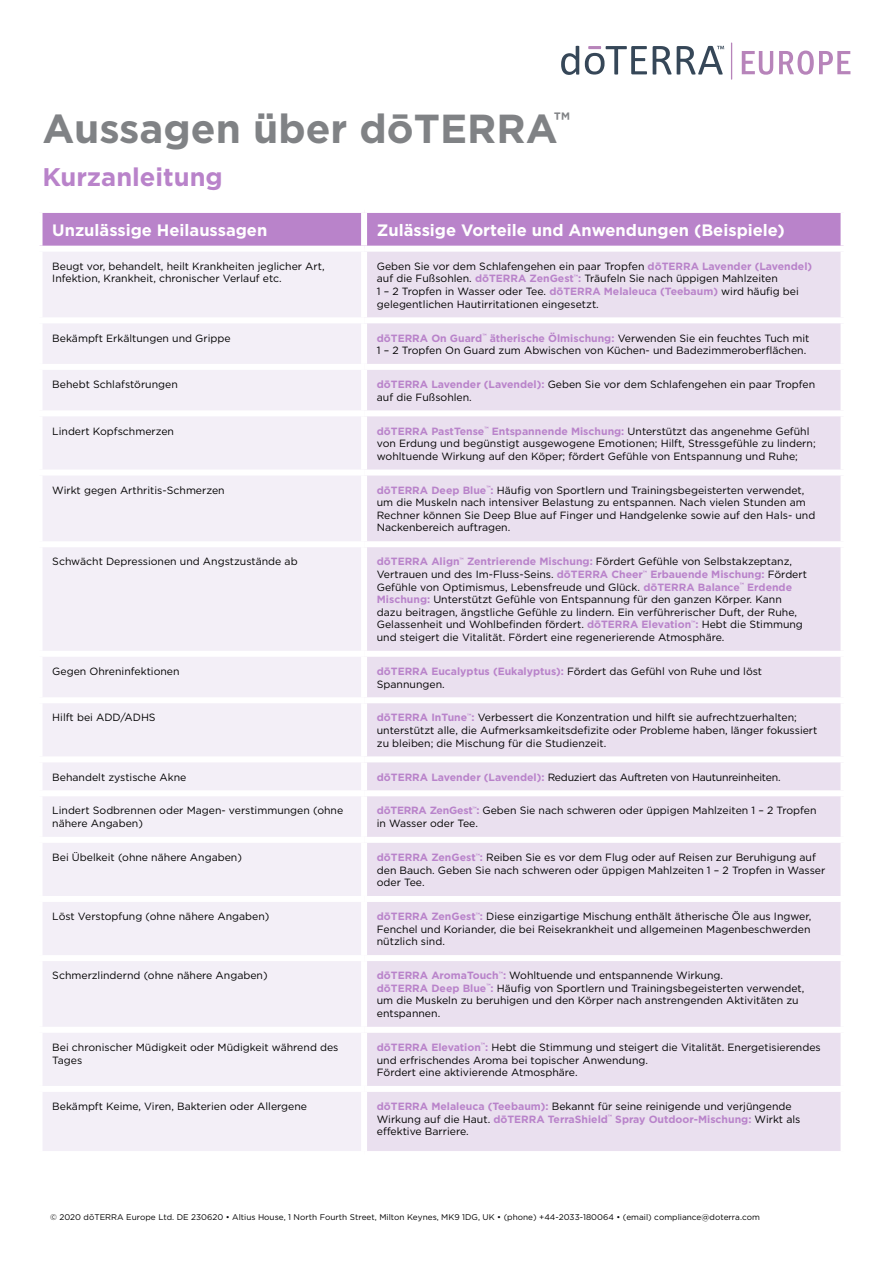
<style>
.page{position:relative;width:893px;height:1263px;background:#fff}
.page>*{position:absolute;margin:0;border:0;box-sizing:border-box;transform-origin:0 0}
.t1{font:700 40.5px "Gotham";color:#808285}
.t2{font:700 25.5px "Gotham";color:#b983ca}
.t3{font:700 16.5px "Gotham";color:#fff}
.t4{font:10.5px/12.6px "Gotham";color:#000}
.t5{font:10.5px "Gotham";letter-spacing:-.02em;color:#000}
.t6{font:8.25px "Gotham";color:#000}
.s1{font-weight:700;color:#b983ca}
</style>
<div class="page">
<svg style="left:742px;top:51px;width:31px;height:24px"></svg>
<svg style="left:779px;top:51px;width:71px;height:24px"></svg>
<svg style="left:677px;top:46px;width:47px;height:29px"></svg>
<svg style="left:653px;top:46px;width:18px;height:29px"></svg>
<svg style="left:585px;top:46px;width:62px;height:29px"></svg>
<svg style="left:561px;top:46px;width:18px;height:29px"></svg>
<hr style="left:731px;top:43px;width:1px;height:37px;background:#b784ba">
<div style="left:43px;top:213px;width:798px;height:33px;background:#b983ca"></div>
<div style="left:43px;top:252px;width:318px;height:899px;background:#f3eff7"></div>
<div style="left:367px;top:252px;width:474px;height:899px;background:#eae0ef"></div>
<div style="left:361px;top:213px;width:6px;height:33px;background:#fff"></div>
<div style="left:37px;top:317px;width:327px;height:6px;background:#fff"></div>
<div style="left:364px;top:317px;width:483px;height:6px;background:#fff"></div>
<div style="left:37px;top:364px;width:327px;height:6px;background:#fff"></div>
<div style="left:364px;top:364px;width:483px;height:6px;background:#fff"></div>
<div style="left:37px;top:410px;width:327px;height:6px;background:#fff"></div>
<div style="left:364px;top:410px;width:483px;height:6px;background:#fff"></div>
<div style="left:37px;top:469px;width:327px;height:6px;background:#fff"></div>
<div style="left:364px;top:469px;width:483px;height:6px;background:#fff"></div>
<div style="left:37px;top:541px;width:327px;height:6px;background:#fff"></div>
<div style="left:364px;top:541px;width:483px;height:6px;background:#fff"></div>
<div style="left:37px;top:651px;width:327px;height:6px;background:#fff"></div>
<div style="left:364px;top:651px;width:483px;height:6px;background:#fff"></div>
<div style="left:37px;top:697px;width:327px;height:6px;background:#fff"></div>
<div style="left:364px;top:697px;width:483px;height:6px;background:#fff"></div>
<div style="left:37px;top:756px;width:327px;height:6px;background:#fff"></div>
<div style="left:364px;top:756px;width:483px;height:6px;background:#fff"></div>
<div style="left:37px;top:790px;width:327px;height:6px;background:#fff"></div>
<div style="left:364px;top:790px;width:483px;height:6px;background:#fff"></div>
<div style="left:37px;top:837px;width:327px;height:6px;background:#fff"></div>
<div style="left:364px;top:837px;width:483px;height:6px;background:#fff"></div>
<div style="left:37px;top:896px;width:327px;height:6px;background:#fff"></div>
<div style="left:364px;top:896px;width:483px;height:6px;background:#fff"></div>
<div style="left:37px;top:955px;width:327px;height:6px;background:#fff"></div>
<div style="left:364px;top:955px;width:483px;height:6px;background:#fff"></div>
<div style="left:37px;top:1027px;width:327px;height:6px;background:#fff"></div>
<div style="left:364px;top:1027px;width:483px;height:6px;background:#fff"></div>
<div style="left:37px;top:1086px;width:327px;height:6px;background:#fff"></div>
<div style="left:364px;top:1086px;width:483px;height:6px;background:#fff"></div>
<h1 class="t1" style="left:43px;top:102px;width:529px">Aussagen über dōTERRA<sup>™</sup></h1>
<h2 class="t2" style="left:43px;top:160px;width:182px">Kurzanleitung</h2>
<h3 class="t3" style="left:52px;top:219px;width:217px">Unzulässige Heilaussagen</h3>
<h3 class="t3" style="left:377px;top:219px;width:410px">Zulässige Vorteile und Anwendungen (Beispiele)</h3>
<p class="t4" style="left:52px;top:260px;width:274px">Beugt vor, behandelt, heilt Krankheiten jeglicher Art,<br>Infektion, Krankheit, chronischer Verlauf etc.</p>
<p class="t4" style="left:377px;top:260px;width:437px">Geben Sie vor dem Schlafengehen ein paar Tropfen <span class="s1">dōTERRA Lavender (Lavendel) </span>auf die Fußsohlen. <span class="s1">dōTERRA ZenGest</span><sup>™</sup><span class="s1">:</span> Träufeln Sie nach üppigen Mahlzeiten<br>1 – 2 Tropfen in Wasser oder Tee. <span class="s1">dōTERRA Melaleuca (Teebaum)</span> wird häufig bei gelegentlichen Hautirritationen eingesetzt.</p>
<p class="t4" style="left:52px;top:331px;width:180px">Bekämpft Erkältungen und Grippe</p>
<p class="t4" style="left:377px;top:331px;width:434px"><span class="s1">dōTERRA On Guard</span><sup>™</sup> <span class="s1">ätherische Ölmischung:</span> Verwenden Sie ein feuchtes Tuch mit<br>1 – 2 Tropfen On Guard zum Abwischen von Küchen- und Badezimmeroberflächen.</p>
<p class="t4" style="left:52px;top:378px;width:127px">Behebt Schlafstörungen</p>
<p class="t4" style="left:377px;top:378px;width:440px"><span class="s1">dōTERRA Lavender (Lavendel):</span> Geben Sie vor dem Schlafengehen ein paar Tropfen auf die Fußsohlen.</p>
<p class="t4" style="left:52px;top:424px;width:123px">Lindert Kopfschmerzen</p>
<p class="t4" style="left:377px;top:424px;width:440px"><span class="s1">dōTERRA PastTense</span><sup>™</sup> <span class="s1">Entspannende Mischung:</span> Unterstützt das angenehme Gefühl von Erdung und begünstigt ausgewogene Emotionen; Hilft, Stressgefühle zu lindern; wohltuende Wirkung auf den Köper; fördert Gefühle von Entspannung und Ruhe;</p>
<p class="t4" style="left:52px;top:483px;width:174px">Wirkt gegen Arthritis-Schmerzen</p>
<p class="t4" style="left:377px;top:483px;width:440px"><span class="s1">dōTERRA Deep Blue</span><sup>™</sup><span class="s1">:</span> Häufig von Sportlern und Trainingsbegeisterten verwendet, um die Muskeln nach intensiver Belastung zu entspannen. Nach vielen Stunden am Rechner können Sie Deep Blue auf Finger und Handgelenke sowie auf den Hals- und Nackenbereich auftragen.</p>
<p class="t4" style="left:52px;top:555px;width:247px">Schwächt Depressionen und Angstzustände ab</p>
<p class="t4" style="left:377px;top:555px;width:432px"><span class="s1">dōTERRA Align</span><sup>™</sup> <span class="s1">Zentrierende Mischung:</span> Fördert Gefühle von Selbstakzeptanz, Vertrauen und des Im-Fluss-Seins. <span class="s1">dōTERRA Cheer</span><sup>™</sup> <span class="s1">Erbauende Mischung:</span> Fördert Gefühle von Optimismus, Lebensfreude und Glück. <span class="s1">dōTERRA Balance</span><sup>™</sup> <span class="s1">Erdende Mischung:</span> Unterstützt Gefühle von Entspannung für den ganzen Körper. Kann dazu beitragen, ängstliche Gefühle zu lindern. Ein verführerischer Duft, der Ruhe, Gelassenheit und Wohlbefinden fördert. <span class="s1">dōTERRA Elevation</span><sup>™</sup><span class="s1">:</span> Hebt die Stimmung und steigert die Vitalität. Fördert eine regenerierende Atmosphäre.</p>
<p class="t4" style="left:52px;top:665px;width:129px">Gegen Ohreninfektionen</p>
<p class="t4" style="left:377px;top:665px;width:387px"><span class="s1">dōTERRA Eucalyptus (Eukalyptus):</span> Fördert das Gefühl von Ruhe und löst<br>Spannungen.</p>
<p class="t4" style="left:52px;top:711px;width:105px">Hilft bei ADD/ADHS</p>
<p class="t4" style="left:377px;top:711px;width:442px"><span class="s1">dōTERRA InTune</span><sup>™</sup><span class="s1">:</span> Verbessert die Konzentration und hilft sie aufrechtzuerhalten; unterstützt alle, die Aufmerksamkeitsdefizite oder Probleme haben, länger fokussiert zu bleiben; die Mischung für die Studienzeit.</p>
<p class="t4" style="left:52px;top:770px;width:136px">Behandelt zystische Akne</p>
<p class="t5" style="left:377px;top:770px;width:405px"><span class="s1">dōTERRA Lavender (Lavendel):</span> Reduziert das Auftreten von Hautunreinheiten.</p>
<p class="t4" style="left:52px;top:804px;width:293px">Lindert Sodbrennen oder Magen- verstimmungen (ohne nähere Angaben)</p>
<p class="t4" style="left:377px;top:804px;width:441px"><span class="s1">dōTERRA ZenGest</span><sup>™</sup><span class="s1">:</span> Geben Sie nach schweren oder üppigen Mahlzeiten 1 – 2 Tropfen in Wasser oder Tee.</p>
<p class="t4" style="left:52px;top:851px;width:191px">Bei Übelkeit (ohne nähere Angaben)</p>
<p class="t4" style="left:377px;top:851px;width:450px"><span class="s1">dōTERRA ZenGest</span><sup>™</sup><span class="s1">:</span> Reiben Sie es vor dem Flug oder auf Reisen zur Beruhigung auf den Bauch. Geben Sie nach schweren oder üppigen Mahlzeiten 1 – 2 Tropfen in Wasser oder Tee.</p>
<p class="t4" style="left:52px;top:910px;width:219px">Löst Verstopfung (ohne nähere Angaben)</p>
<p class="t4" style="left:377px;top:910px;width:436px;text-align:justify"><span class="s1">dōTERRA ZenGest</span><sup>™</sup><span class="s1">:</span> Diese einzigartige Mischung enthält ätherische Öle aus Ingwer, Fenchel und Koriander, die bei Reisekrankheit und allgemeinen Magenbeschwerden nützlich sind.</p>
<p class="t4" style="left:52px;top:969px;width:217px">Schmerzlindernd (ohne nähere Angaben)</p>
<p class="t4" style="left:377px;top:969px;width:429px"><span class="s1">dōTERRA AromaTouch</span><sup>™</sup><span class="s1">:</span> Wohltuende und entspannende Wirkung.<br><span class="s1">dōTERRA Deep Blue</span><sup>™</sup><span class="s1">:</span> Häufig von Sportlern und Trainingsbegeisterten verwendet, um die Muskeln zu beruhigen und den Körper nach anstrengenden Aktivitäten zu entspannen.</p>
<p class="t4" style="left:52px;top:1041px;width:288px">Bei chronischer Müdigkeit oder Müdigkeit während des<br>Tages</p>
<p class="t4" style="left:377px;top:1041px;width:445px"><span class="s1">dōTERRA Elevation</span><sup>™</sup><span class="s1">:</span> Hebt die Stimmung und steigert die Vitalität. Energetisierendes und erfrischendes Aroma bei topischer Anwendung.<br>Fördert eine aktivierende Atmosphäre.</p>
<p class="t4" style="left:52px;top:1100px;width:256px">Bekämpft Keime, Viren, Bakterien oder Allergene</p>
<p class="t4" style="left:377px;top:1100px;width:425px"><span class="s1">dōTERRA Melaleuca (Teebaum):</span> Bekannt für seine reinigende und verjüngende<br>Wirkung auf die Haut. <span class="s1">dōTERRA TerraShield</span><sup>™</sup> <span class="s1">Spray Outdoor-Mischung:</span> Wirkt als effektive Barriere.</p>
<p class="t6" style="left:50px;top:1212px;width:711px">© 2020 dōTERRA Europe Ltd. DE 230620 • Altius House, 1 North Fourth Street, Milton Keynes, MK9 1DG, UK • (phone) +44-2033-180064 • (email) compliance@doterra.com</p>
</div>
